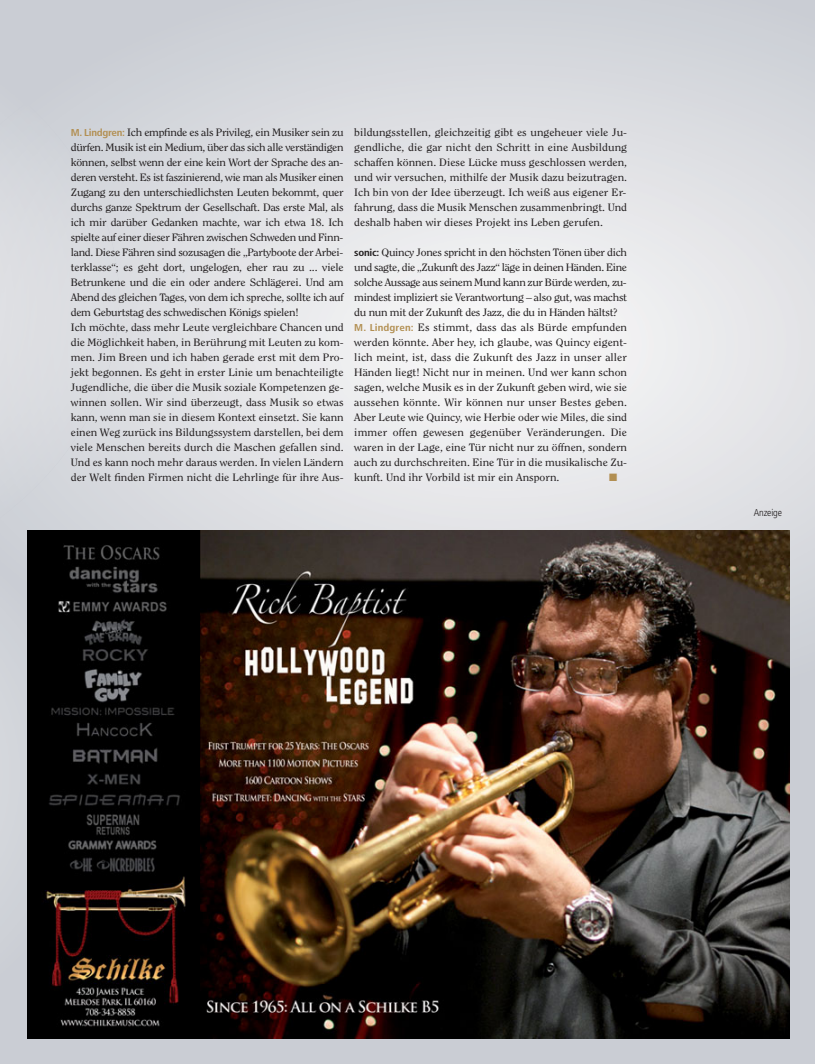
<style>
.page{position:relative;width:815px;height:1064px;background:#fff}
.page>*{position:absolute;margin:0;border:0;box-sizing:border-box;transform-origin:0 0}
.t1{font:10.62px/15px "Clearface Std";letter-spacing:-.005em;color:#231f20;scale:1.1 1}
.t2{font:10.62px "Zapf Dingbats";color:#b28f52}
.t3{font:300 condensed 10px "Frutiger LT Std";letter-spacing:-.015em;color:#231f20}
.s1{font-family:"Frutiger LT Std";font-weight:700;font-stretch:condensed;font-size:10px;color:#b28f52}
.s2{font-family:"Frutiger LT Std";font-weight:700;font-stretch:condensed;font-size:10px}
</style>
<div class="page">
<div style="left:0;top:725px;width:815px;height:339px;background:#cacdd4"></div>
<div style="left:0;top:725px;width:28px;height:255px;background:#d1d4d9"></div>
<img style="left:0;top:0;width:815px;height:725px">
<img style="left:0;top:103px;width:119px;height:423px">
<img style="left:28px;top:530px;width:762px;height:508px">
<p class="t1" style="left:71px;top:125px;width:250px"><span class="s1">M. Lindgren:</span> Ich empfinde es als Privileg, ein Musiker sein zu dürfen. Musik ist ein Medium, über das sich alle verständigen können, selbst wenn der eine kein Wort der Sprache des an&shy;deren versteht. Es ist faszinierend, wie man als Musiker einen Zugang zu den unterschiedlichsten Leuten bekommt, quer durchs ganze Spektrum der Gesellschaft. Das erste Mal, als ich mir darüber Gedanken machte, war ich etwa 18. Ich spielte auf einer dieser Fähren zwischen Schweden und Finn&shy;land. Diese Fähren sind sozusagen die „Partyboote der Arbei&shy;terklasse“; es geht dort, ungelogen, eher rau zu ... viele Betrunkene und die ein oder andere Schlägerei. Und am Abend des gleichen Tages, von dem ich spreche, sollte ich auf dem Geburtstag des schwedischen Königs spielen!<br>Ich möchte, dass mehr Leute vergleichbare Chancen und die Möglichkeit haben, in Berührung mit Leuten zu kom&shy;men. Jim Breen und ich haben gerade erst mit dem Pro&shy;jekt begonnen. Es geht in erster Linie um benachteiligte Jugendliche, die über die Musik soziale Kompetenzen ge&shy;winnen sollen. Wir sind überzeugt, dass Musik so etwas kann, wenn man sie in diesem Kontext einsetzt. Sie kann einen Weg zurück ins Bildungssystem darstellen, bei dem viele Menschen bereits durch die Maschen gefallen sind.<br>Und es kann noch mehr daraus werden. In vielen Ländern der Welt finden Firmen nicht die Lehrlinge für ihre Aus-</p>
<p class="t1" style="left:354px;top:125px;width:250px;text-align:justify">bildungsstellen, gleichzeitig gibt es ungeheuer viele Ju&shy;gendliche, die gar nicht den Schritt in eine Ausbildung schaffen können. Diese Lücke muss geschlossen werden, und wir versuchen, mithilfe der Musik dazu beizutragen.<br>Ich bin von der Idee überzeugt. Ich weiß aus eigener Er&shy;fahrung, dass die Musik Menschen zusammenbringt. Und deshalb haben wir dieses Projekt ins Leben gerufen.</p>
<p class="t1" style="left:354px;top:245px;width:250px"><span class="s2">sonic:</span> Quincy Jones spricht in den höchsten Tönen über dich und sagte, die „Zukunft des Jazz“ läge in deinen Händen. Eine solche Aussage aus seinem Mund kann zur Bürde werden, zu&shy;mindest impliziert sie Verantwortung – also gut, was machst du nun mit der Zukunft des Jazz, die du in Händen hältst?<br><span class="s1">M. Lindgren:</span> Es stimmt, dass das als Bürde empfunden werden könnte. Aber hey, ich glaube, was Quincy eigent&shy;lich meint, ist, dass die Zukunft des Jazz in unser aller Händen liegt! Nicht nur in meinen. Und wer kann schon sagen, welche Musik es in der Zukunft geben wird, wie sie aussehen könnte. Wir können nur unser Bestes geben.<br>Aber Leute wie Quincy, wie Herbie oder wie Miles, die sind immer offen gewesen gegenüber Veränderungen. Die waren in der Lage, eine Tür nicht nur zu öffnen, sondern auch zu durchschreiten. Eine Tür in die musikalische Zu&shy;kunft. Und ihr Vorbild ist mir ein Ansporn.</p>
<p class="t2" style="left:609px;top:472px;width:10px">■</p>
<p class="t3" style="left:754px;top:507px;width:30px">Anzeige</p>
</div>
